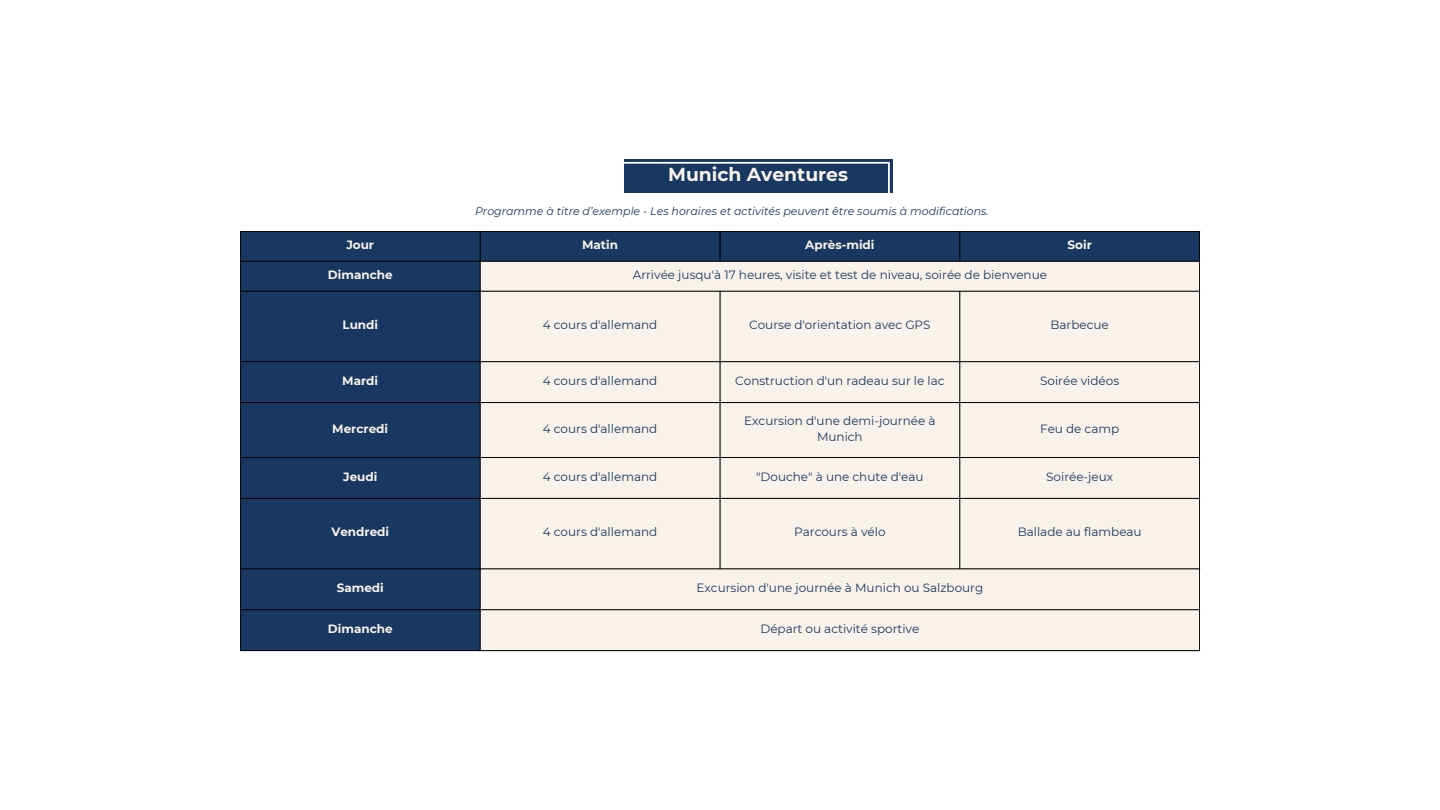
<style>
.page{position:relative;width:1440px;height:810px;background:#fff}
.page>*{position:absolute;margin:0;border:0;box-sizing:border-box;transform-origin:0 0}
.t1{font:700 18.8px "Montserrat";color:#f9f2ea}
.t2{font:12px/16.5px "Montserrat";color:#193861;text-align:center}
.t3{font:700 12px "Montserrat";color:#f9f2ea}
.t4{font:italic 11px "Montserrat";color:#193861}
</style>
<div class="page">
<div style="left:241px;top:232px;width:958px;height:418px;background:#193861"></div>
<div style="left:481px;top:262px;width:718px;height:388px;background:#f9f2ea"></div>
<hr style="left:240px;top:232px;width:1px;height:418px;background:#000">
<hr style="left:480px;top:232px;width:1px;height:418px;background:#000">
<svg style="left:720px;top:232px;width:1px;height:29px"></svg>
<hr style="left:720px;top:292px;width:1px;height:276px;background:#000">
<svg style="left:959px;top:232px;width:1px;height:29px"></svg>
<hr style="left:959px;top:292px;width:1px;height:276px;background:#000">
<hr style="left:1199px;top:232px;width:1px;height:418px;background:#000">
<hr style="left:240px;top:231px;width:960px;height:1px;background:#000">
<hr style="left:240px;top:261px;width:960px;height:1px;background:#000">
<hr style="left:240px;top:291px;width:960px;height:1px;background:#000">
<hr style="left:240px;top:361px;width:960px;height:1px;background:#000">
<hr style="left:240px;top:402px;width:960px;height:1px;background:#000">
<hr style="left:240px;top:457px;width:960px;height:1px;background:#000">
<hr style="left:240px;top:498px;width:960px;height:1px;background:#000">
<hr style="left:240px;top:568px;width:960px;height:1px;background:#000">
<hr style="left:240px;top:609px;width:960px;height:1px;background:#000">
<hr style="left:240px;top:650px;width:960px;height:1px;background:#000">
<div style="left:624px;top:159px;width:268px;height:34px;background:linear-gradient(to bottom,#1d3c64,#173660)"></div>
<svg style="left:624px;top:162px;width:266px;height:31px;background:#27446a"></svg>
<h1 class="t1" style="left:668px;top:163px;width:182px">Munich Aventures</h1>
<p class="t4" style="left:475px;top:204px;width:515px">Programme à titre d’exemple - Les horaires et activités peuvent être soumis à modifications.</p>
<p class="t3" style="left:346px;top:237px;width:29px">Jour</p>
<p class="t3" style="left:582px;top:237px;width:37px">Matin</p>
<p class="t3" style="left:805px;top:237px;width:71px">Après-midi</p>
<p class="t3" style="left:1068px;top:237px;width:26px">Soir</p>
<p class="t3" style="left:328px;top:267px;width:66px">Dimanche</p>
<p class="t2" style="left:633px;top:266px;width:416px">Arrivée jusqu'à 17 heures, visite et test de niveau, soirée de bienvenue</p>
<p class="t3" style="left:342px;top:317px;width:37px">Lundi</p>
<p class="t2" style="left:543px;top:317px;width:116px">4 cours d'allemand</p>
<p class="t2" style="left:749px;top:317px;width:183px">Course d'orientation avec GPS</p>
<p class="t2" style="left:1051px;top:317px;width:60px">Barbecue</p>
<p class="t3" style="left:342px;top:374px;width:37px">Mardi</p>
<p class="t2" style="left:543px;top:373px;width:116px">4 cours d'allemand</p>
<p class="t2" style="left:735px;top:373px;width:211px">Construction d'un radeau sur le lac</p>
<p class="t2" style="left:1040px;top:373px;width:81px">Soirée vidéos</p>
<p class="t3" style="left:332px;top:421px;width:57px">Mercredi</p>
<p class="t2" style="left:543px;top:420px;width:116px">4 cours d'allemand</p>
<p class="t2" style="left:744px;top:412px;width:193px">Excursion d'une demi-journée à<br>Munich</p>
<p class="t2" style="left:1040px;top:420px;width:81px">Feu de camp</p>
<p class="t3" style="left:343px;top:470px;width:36px">Jeudi</p>
<p class="t2" style="left:543px;top:469px;width:116px">4 cours d'allemand</p>
<p class="t2" style="left:756px;top:469px;width:169px">"Douche" à une chute d'eau</p>
<p class="t2" style="left:1046px;top:469px;width:68px">Soirée-jeux</p>
<p class="t3" style="left:331px;top:525px;width:59px">Vendredi</p>
<p class="t2" style="left:543px;top:524px;width:116px">4 cours d'allemand</p>
<p class="t2" style="left:794px;top:524px;width:93px">Parcours à vélo</p>
<p class="t2" style="left:1018px;top:524px;width:126px">Ballade au flambeau</p>
<p class="t3" style="left:337px;top:581px;width:49px">Samedi</p>
<p class="t2" style="left:697px;top:580px;width:288px">Excursion d'une journée à Munich ou Salzbourg</p>
<p class="t3" style="left:328px;top:622px;width:66px">Dimanche</p>
<p class="t2" style="left:760px;top:621px;width:160px">Départ ou activité sportive</p>
</div>
